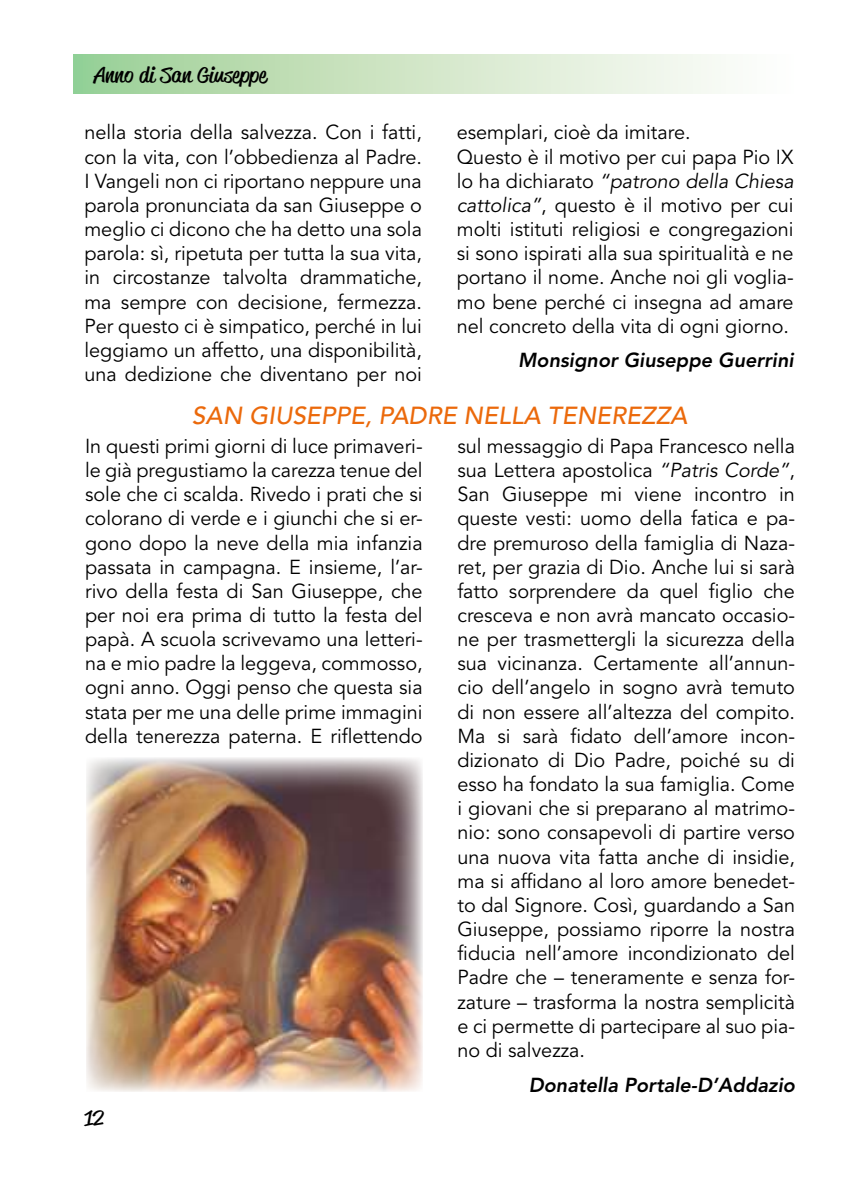
<style>
.page{position:relative;width:844px;height:1191px;background:#fff}
.page>*{position:absolute;margin:0;border:0;box-sizing:border-box;transform-origin:0 0}
.t1{font:italic 500 24.5px "Avenir";color:#eb690b}
.t2{font:21px "Reklame Script Regular DEMO";color:#000;scale:1.35 1}
.t3{font:20.12px/24.2px "Avenir";color:#000}
.t4{font:italic 800 20.12px "Avenir";color:#000}
.s1{font-style:italic}
</style>
<div class="page">
<div style="left:74px;top:55px;width:719px;height:39px;background:linear-gradient(to right,#9ecf95,#fff)"></div>
<img style="left:86px;top:758px;width:336px;height:333px">
<p class="t2" style="left:94px;top:66px;width:129px">Anno di San Giuseppe</p>
<p class="t3" style="left:84px;top:121px;width:339px">nella storia della salvezza. Con i fatti, con la vita, con l’obbedienza al Padre.<br>I Vangeli non ci riportano neppure una parola pronunciata da san Giuseppe o meglio ci dicono che ha detto una sola parola: sì, ripetuta per tutta la sua vita, in circostanze talvolta drammatiche, ma sempre con decisione, fermezza.<br>Per questo ci è simpatico, perché in lui leggiamo un affetto, una disponibilità, una dedizione che diventano per noi</p>
<p class="t3" style="left:456px;top:121px;width:338px">esemplari, cioè da imitare.<br>Questo è il motivo per cui papa Pio IX lo ha dichiarato <span class="s1">“patrono della Chiesa cattolica”</span>, questo è il motivo per cui molti istituti religiosi e congregazioni si sono ispirati alla sua spiritualità e ne portano il nome. Anche noi gli voglia&shy;mo bene perché ci insegna ad amare nel concreto della vita di ogni giorno.</p>
<p class="t4" style="left:518px;top:348px;width:277px">Monsignor Giuseppe Guerrini</p>
<p class="t1" style="left:192px;top:402px;width:497px">SAN GIUSEPPE, PADRE NELLA TENEREZZA</p>
<p class="t3" style="left:85px;top:434px;width:339px;text-align:justify">In questi primi giorni di luce primaveri&shy;le già pregustiamo la carezza tenue del sole che ci scalda. Rivedo i prati che si colorano di verde e i giunchi che si er&shy;gono dopo la neve della mia infanzia passata in campagna. E insieme, l’ar&shy;rivo della festa di San Giuseppe, che per noi era prima di tutto la festa del papà. A scuola scrivevamo una letteri&shy;na e mio padre la leggeva, commosso, ogni anno. Oggi penso che questa sia stata per me una delle prime immagini della tenerezza paterna. E riflettendo</p>
<p class="t3" style="left:457px;top:434px;width:339px">sul messaggio di Papa Francesco nella sua Lettera apostolica <span class="s1">“Patris Corde”</span>, San Giuseppe mi viene incontro in queste vesti: uomo della fatica e pa&shy;dre premuroso della famiglia di Naza&shy;ret, per grazia di Dio. Anche lui si sarà fatto sorprendere da quel figlio che cresceva e non avrà mancato occasio&shy;ne per trasmettergli la sicurezza della sua vicinanza. Certamente all’annun&shy;cio dell’angelo in sogno avrà temuto di non essere all’altezza del compito.<br>Ma si sarà fidato dell’amore incon&shy;dizionato di Dio Padre, poiché su di esso ha fondato la sua famiglia. Come i giovani che si preparano al matrimo&shy;nio: sono consapevoli di partire verso una nuova vita fatta anche di insidie, ma si affidano al loro amore benedet&shy;to dal Signore. Così, guardando a San Giuseppe, possiamo riporre la nostra fiducia nell’amore incondizionato del Padre che – teneramente e senza for&shy;zature – trasforma la nostra semplicità e ci permette di partecipare al suo pia&shy;no di salvezza.</p>
<p class="t4" style="left:528px;top:1072px;width:268px">Donatella Portale-D’Addazio</p>
<p class="t2" style="left:84px;top:1109px;width:16px">12</p>
</div>
